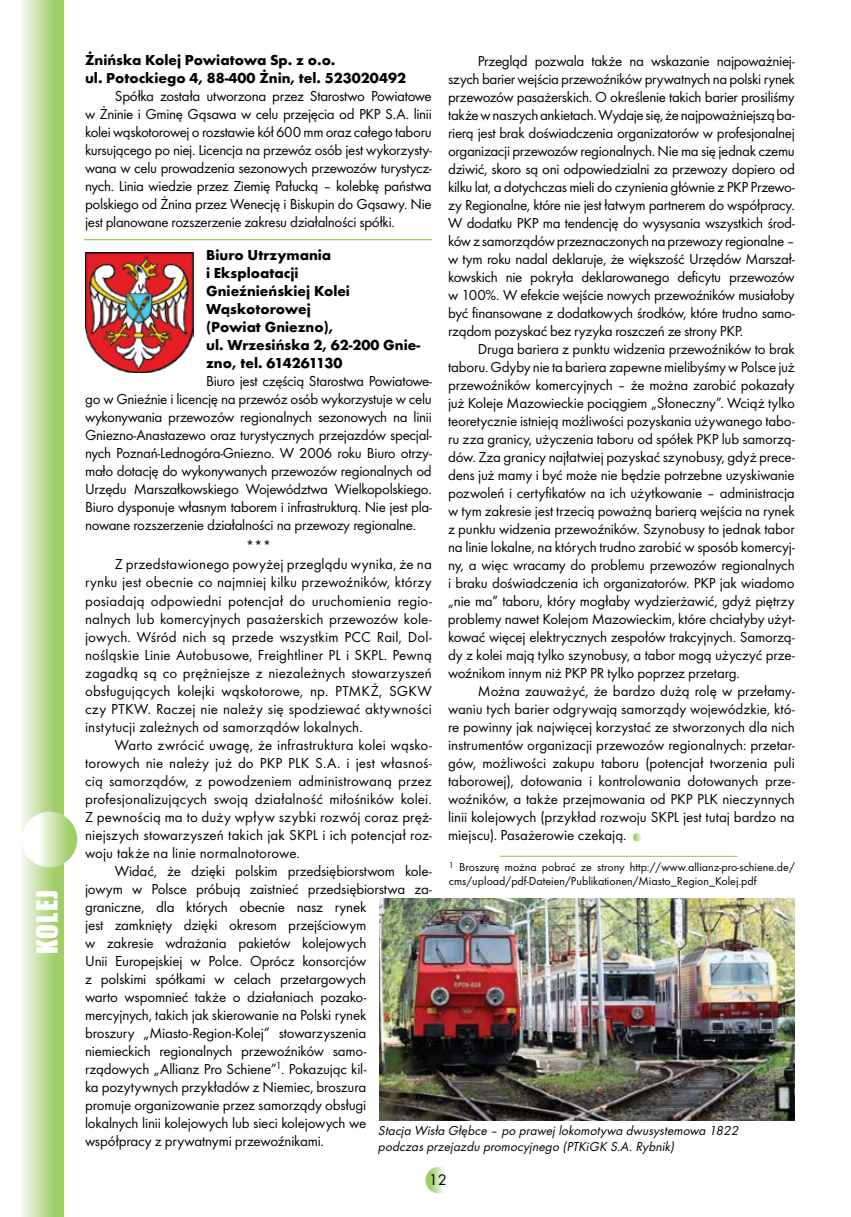
<style>
.page{position:relative;width:851px;height:1217px;background:#fff}
.page>*{position:absolute;margin:0;border:0;box-sizing:border-box;transform-origin:0 0}
.t1{font:27px "Impact";letter-spacing:.05em;color:#fff}
.t2{font:15.9px "Futura TEE";color:#000}
.t3{font:15px/18px "Futura TEE";letter-spacing:-.005em;color:#000;text-align:justify}
.t4{font:700 15px/18px "Futura TEE";color:#000}
.t5{font:italic 13.5px/16.2px "Futura TEE";color:#000}
.t6{font:12px/14.4px "Futura TEE";color:#000}
</style>
<div class="page">
<svg style="left:22px;top:0;width:42px;height:1216px;background:#c4dfa1"></svg>
<svg style="left:22px;top:811px;width:55px;height:56px"></svg>
<svg style="left:425px;top:1166px;width:27px;height:27px"></svg>
<img style="left:85px;top:252px;width:108px;height:120px">
<img style="left:379px;top:898px;width:415px;height:221px">
<svg style="left:633px;top:833px;width:8px;height:8px"></svg>
<hr style="left:84px;top:239px;width:348px;height:1px;background:#8cc63f">
<hr style="left:499px;top:855px;width:238px;height:1px;background:#8cc63f">
<h1 class="t1" style="left:26px;top:954px;width:66px;rotate:-90deg">KOLEJ</h1>
<p class="t4" style="left:85px;top:51px;width:322px">Żnińska Kolej Powiatowa Sp. z o.o.<br>ul. Potockiego 4, 88-400 Żnin, tel. 523020492</p>
<p class="t3" style="left:85px;top:87px;width:348px;text-indent:30px">Spółka została utworzona przez Starostwo Powiatowe w Żninie i Gminę Gąsawa w celu przejęcia od PKP S.A. linii kolei wąskotorowej o rozstawie kół 600 mm oraz całego taboru kursującego po niej. Licencja na przewóz osób jest wykorzysty&shy;wana w celu prowadzenia sezonowych przewozów turystycz&shy;nych. Linia wiedzie przez Ziemię Pałucką – kolebkę państwa polskiego od Żnina przez Wenecję i Biskupin do Gąsawy. Nie jest planowane rozszerzenie zakresu działalności spółki.</p>
<p class="t3" style="left:448px;top:51px;width:348px;text-indent:30px">Przegląd pozwala także na wskazanie najpoważniej&shy;szych barier wejścia przewoźników prywatnych na polski rynek przewozów pasażerskich. O określenie takich barier prosiliśmy takżewnaszychankietach.Wydajesię, żenajpoważniejsząba&shy;rierą jest brak doświadczenia organizatorów w profesjonalnej organizacji przewozów regionalnych. Nie ma się jednak czemu dziwić, skoro są oni odpowiedzialni za przewozy dopiero od kilku lat, a dotychczas mieli do czynienia głównie z PKP Przewo&shy;zy Regionalne, które nie jest łatwym partnerem do współpracy.<br>W dodatku PKP ma tendencję do wysysania wszystkich środ&shy;kówz samorządówprzeznaczonych naprzewozy regionalne– w tym roku nadal deklaruje, że większość Urzędów Marszał&shy;kowskich nie pokryła deklarowanego deficytu przewozów w 100%. W efekcie wejście nowych przewoźników musiałoby być finansowane z dodatkowych środków, które trudno samo&shy;rządom pozyskać bez ryzyka roszczeń ze strony PKP.</p>
<p class="t3" style="left:448px;top:339px;width:348px;text-indent:30px">Druga bariera z punktu widzenia przewoźników to brak taboru. Gdyby nie ta bariera zapewne mielibyśmy w Polsce już przewoźników komercyjnych – że można zarobić pokazały już Koleje Mazowieckie pociągiem „Słoneczny”. Wciąż tylko teoretycznie istnieją możliwości pozyskania używanego tabo&shy;ru zza granicy, użyczenia taboru od spółek PKP lub samorzą&shy;dów. Zza granicy najłatwiej pozyskać szynobusy, gdyż prece&shy;dens już mamy i być może nie będzie potrzebne uzyskiwanie pozwoleń i certyfikatów na ich użytkowanie – administracja w tym zakresie jest trzecią poważną barierą wejścia na rynek z punktu widzenia przewoźników. Szynobusy to jednak tabor na linie lokalne, na których trudno zarobić w sposób komercyj&shy;ny, a więc wracamy do problemu przewozów regionalnych i braku doświadczenia ich organizatorów. PKP jak wiadomo „nie ma” taboru, który mogłaby wydzierżawić, gdyż piętrzy problemy nawet Kolejom Mazowieckim, które chciałyby użyt&shy;kować więcej elektrycznych zespołów trakcyjnych. Samorzą&shy;dy z kolei mają tylko szynobusy, a tabor mogą użyczyć prze&shy;woźnikom innym niż PKP PR tylko poprzez przetarg.</p>
<p class="t3" style="left:448px;top:681px;width:348px;text-indent:30px">Można zauważyć, że bardzo dużą rolę w przełamy&shy;waniu tych barier odgrywają samorządy wojewódzkie, któ&shy;re powinny jak najwięcej korzystać ze stworzonych dla nich instrumentów organizacji przewozów regionalnych: przetar&shy;gów, możliwości zakupu taboru (potencjał tworzenia puli taborowej), dotowania i kontrolowania dotowanych prze&shy;woźników, a także przejmowania od PKP PLK nieczynnych linii kolejowych (przykład rozwoju SKPL jest tutaj bardzo na miejscu). Pasażerowie czekają.</p>
<p class="t4" style="left:206px;top:245px;width:215px">Biuro Utrzymania<br>i Eksploatacji<br>Gnieźnieńskiej Kolei<br>Wąskotorowej<br>(Powiat Gniezno),<br>ul. Wrzesińska 2, 62-200 Gnie&shy;zno, tel. 614261130</p>
<p class="t3" style="left:85px;top:371px;width:348px;text-indent:121px">Biuro jest częścią Starostwa Powiatowe&shy;go w Gnieźnie i licencję na przewóz osób wykorzystuje w celu wykonywania przewozów regionalnych sezonowych na linii Gniezno-Anastazewo oraz turystycznych przejazdów specjal&shy;nych Poznań-Lednogóra-Gniezno. W 2006 roku Biuro otrzy&shy;mało dotację do wykonywanych przewozów regionalnych od Urzędu Marszałkowskiego Województwa Wielkopolskiego.<br>Biuro dysponuje własnym taborem i infrastrukturą. Nie jest pla&shy;nowane rozszerzenie działalności na przewozy regionalne.</p>
<p class="t3" style="left:246px;top:537px;width:27px">***</p>
<p class="t3" style="left:115px;top:555px;width:318px">Z przedstawionego powyżej przeglądu wynika, że na</p>
<p class="t3" style="left:85px;top:573px;width:348px">rynku jest obecnie co najmniej kilku przewoźników, którzy</p>
<p class="t3" style="left:85px;top:591px;width:348px">posiadają odpowiedni potencjał do uruchomienia regio-</p>
<p class="t3" style="left:85px;top:609px;width:348px">nalnych lub komercyjnych pasażerskich przewozów kole-</p>
<p class="t3" style="left:85px;top:627px;width:348px">jowych. Wśród nich są przede wszystkim PCC Rail, Dol-</p>
<p class="t3" style="left:85px;top:645px;width:348px">nośląskie Linie Autobusowe, Freightliner PL i SKPL. Pewną</p>
<p class="t3" style="left:85px;top:663px;width:348px">zagadką są co prężniejsze z niezależnych stowarzyszeń</p>
<p class="t3" style="left:85px;top:681px;width:348px">obsługujących kolejki wąskotorowe, np. PTMKŻ, SGKW</p>
<p class="t3" style="left:85px;top:699px;width:348px">czy PTKW. Raczej nie należy się spodziewać aktywności</p>
<p class="t3" style="left:85px;top:717px;width:279px">instytucji zależnych od samorządów lokalnych.</p>
<p class="t3" style="left:115px;top:735px;width:318px">Warto zwrócić uwagę, że infrastruktura kolei wąsko-</p>
<p class="t3" style="left:85px;top:753px;width:348px">torowych nie należy już do PKP PLK S.A. i jest własnoś-</p>
<p class="t3" style="left:85px;top:771px;width:348px">cią samorządów, z powodzeniem administrowaną przez</p>
<p class="t3" style="left:85px;top:789px;width:348px">profesjonalizujących swoją działalność miłośników kolei.</p>
<p class="t3" style="left:85px;top:807px;width:348px">Z pewnością ma to duży wpływ szybki rozwój coraz pręż-</p>
<p class="t3" style="left:85px;top:825px;width:348px">niejszych stowarzyszeń takich jak SKPL i ich potencjał roz-</p>
<p class="t3" style="left:85px;top:843px;width:216px">woju także na linie normalnotorowe.</p>
<p class="t3" style="left:115px;top:861px;width:318px">Widać, że dzięki polskim przedsiębiorstwom kole-</p>
<p class="t3" style="left:85px;top:879px;width:348px">jowym w Polsce próbują zaistnieć przedsiębiorstwa za-</p>
<p class="t3" style="left:85px;top:897px;width:283px">graniczne, dla których obecnie nasz rynek</p>
<p class="t3" style="left:85px;top:915px;width:283px">jest zamknięty dzięki okresom przejściowym</p>
<p class="t3" style="left:85px;top:933px;width:283px">w zakresie wdrażania pakietów kolejowych</p>
<p class="t3" style="left:85px;top:951px;width:283px">Unii Europejskiej w Polce. Oprócz konsorcjów</p>
<p class="t3" style="left:85px;top:969px;width:283px">z polskimi spółkami w celach przetargowych</p>
<p class="t3" style="left:85px;top:987px;width:283px">warto wspomnieć także o działaniach pozako-</p>
<p class="t3" style="left:85px;top:1005px;width:283px">mercyjnych, takich jak skierowanie na Polski rynek</p>
<p class="t3" style="left:85px;top:1023px;width:283px">broszury „Miasto-Region-Kolej” stowarzyszenia</p>
<p class="t3" style="left:85px;top:1041px;width:283px">niemieckich regionalnych przewoźników samo-</p>
<p class="t3" style="left:85px;top:1059px;width:283px">rządowych „Allianz Pro Schiene”<sup>1</sup>. Pokazując kil-</p>
<p class="t3" style="left:85px;top:1077px;width:283px">ka pozytywnych przykładów z Niemiec, broszura</p>
<p class="t3" style="left:85px;top:1095px;width:283px">promuje organizowanie przez samorządy obsługi</p>
<p class="t3" style="left:85px;top:1113px;width:283px">lokalnych linii kolejowych lub sieci kolejowych we</p>
<p class="t3" style="left:85px;top:1131px;width:240px">współpracy z prywatnymi przewoźnikami.</p>
<p class="t6" style="left:449px;top:859px;width:347px"><sup>1</sup> Broszurę można pobrać ze strony http://www.allianz-pro-schiene.de/ cms/upload/pdf-Dateien/Publikationen/Miasto_Region_Kolej.pdf</p>
<p class="t5" style="left:378px;top:1121px;width:365px">Stacja Wisła Głębce – po prawej lokomotywa dwusystemowa 1822 podczas przejazdu promocyjnego (PTKiGK S.A. Rybnik)</p>
<p class="t2" style="left:428px;top:1170px;width:20px">12</p>
</div>
